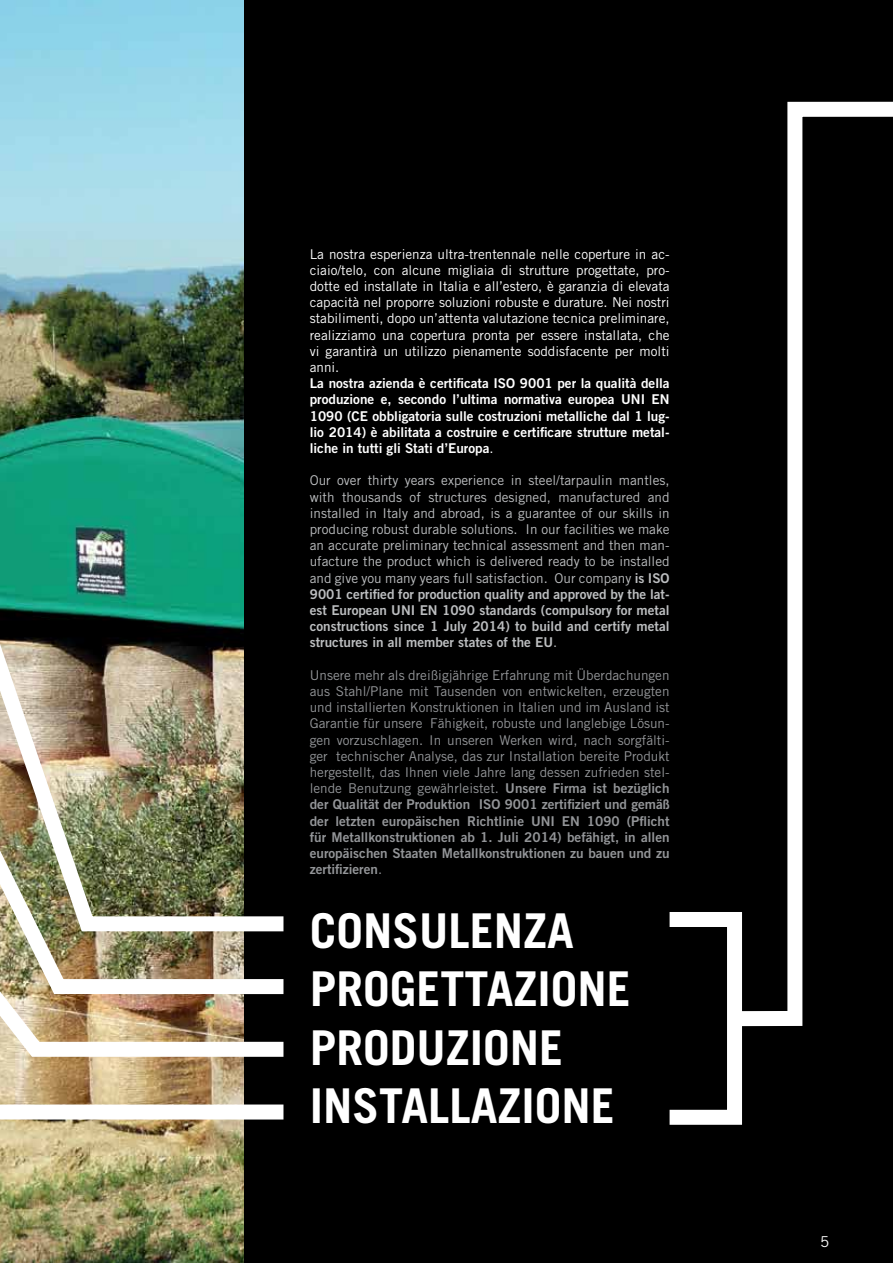
<style>
.page{position:relative;width:893px;height:1263px;background:#fff}
.page>*{position:absolute;margin:0;border:0;box-sizing:border-box;transform-origin:0 0}
.t1{font:700 48px/58.5px "Trade Gothic LT Std";color:#fff}
.t2{font:15px "Trade Gothic LT Std";color:#fff}
.t3{font:13.5px/16.2px "Trade Gothic LT Std";color:#939598;text-align:justify}
.t4{font:13.5px/16.2px "Trade Gothic LT Std";color:#fff;text-align:justify}
.t5{font:13.5px/16.2px "Trade Gothic LT Std";color:#bcbec0;text-align:justify}
.t6{font:13.5px/16.2px "Trade Gothic LT Std Bd 2";color:#fff;text-align:justify}
.t7{font:13.5px/16.2px "Trade Gothic LT Std Bd 2";color:#939598;text-align:justify}
.t8{font:13.5px/16.2px "Trade Gothic LT Std Bd 2";color:#bcbec0;text-align:justify}
.s1{font-family:"Trade Gothic LT Std"}
.s2{font-family:"Trade Gothic LT Std Bd 2"}
</style>
<div class="page">
<img style="left:0;top:0;width:244px;height:1263px">
<div style="left:244px;top:0;width:649px;height:1263px;background:#000"></div>
<svg style="left:742px;top:101px;width:151px;height:926px"></svg>
<div style="left:662px;top:912px;width:80px;height:213px;border:15px solid #fff"></div>
<img style="left:0;top:164px;width:244px;height:339px">
<img style="left:0;top:503px;width:244px;height:292px">
<img style="left:0;top:795px;width:284px;height:269px">
<div style="left:0;top:1104px;width:283px;height:15px;background:#fff"></div>
<p class="t4" style="left:310px;top:245px;width:361px">La nostra esperienza ultra-trentennale nelle coperture in ac&shy;ciaio/telo, con alcune migliaia di strutture progettate, pro&shy;dotte ed installate in Italia e all’estero, è garanzia di elevata capacità nel proporre soluzioni robuste e durature. Nei nostri stabilimenti, dopo un’attenta valutazione tecnica preliminare, realizziamo una copertura pronta per essere installata, che vi garantirà un utilizzo pienamente soddisfacente per molti anni.</p>
<p class="t6" style="left:310px;top:375px;width:361px">La nostra azienda è certificata ISO 9001 per la qualità della produzione e, secondo l’ultima normativa europea UNI EN 1090 (CE obbligatoria sulle costruzioni metalliche dal 1 lug&shy;lio 2014) è abilitata a costruire e certificare strutture metal&shy;liche in tutti gli Stati d’Europa<span class="s1">.</span></p>
<p class="t5" style="left:310px;top:472px;width:361px">Our over thirty years experience in steel/tarpaulin mantles, with thousands of structures designed, manufactured and installed in Italy and abroad, is a guarantee of our skills in producing robust durable solutions. In our facilities we make an accurate preliminary technical assessment and then man&shy;ufacture the product which is delivered ready to be installed and give you many years full satisfaction. Our company <span class="s2">is ISO</span></p>
<p class="t8" style="left:310px;top:586px;width:361px">9001 certified for production quality and approved by the lat&shy;est European UNI EN 1090 standards (compulsory for metal constructions since 1 July 2014) to build and certify metal structures in all member states of the EU<span class="s1">.</span></p>
<p class="t3" style="left:310px;top:667px;width:361px">Unsere mehr als dreißigjährige Erfahrung mit Überdachungen aus Stahl/Plane mit Tausenden von entwickelten, erzeugten und installierten Konstruktionen in Italien und im Ausland ist Garantie für unsere Fähigkeit, robuste und langlebige Lösun&shy;gen vorzuschlagen. In unseren Werken wird, nach sorgfälti&shy;ger technischer Analyse, das zur Installation bereite Produkt hergestellt, das Ihnen viele Jahre lang dessen zufrieden stel&shy;lende Benutzung gewährleistet. <span class="s2">Unsere Firma ist bezüglich</span></p>
<p class="t7" style="left:310px;top:796px;width:361px">der Qualität der Produktion ISO 9001 zertifiziert und gemäß der letzten europäischen Richtlinie UNI EN 1090 (Pflicht für Metallkonstruktionen ab 1. Juli 2014) befähigt, in allen europäischen Staaten Metallkonstruktionen zu bauen und zu zertifizieren<span class="s1">.</span></p>
<h1 class="t1" style="left:310px;top:901px;width:323px">CONSULENZA<br>PROGETTAZIONE<br>PRODUZIONE<br>INSTALLAZIONE</h1>
<p class="t2" style="left:820px;top:1233px;width:11px">5</p>
</div>
